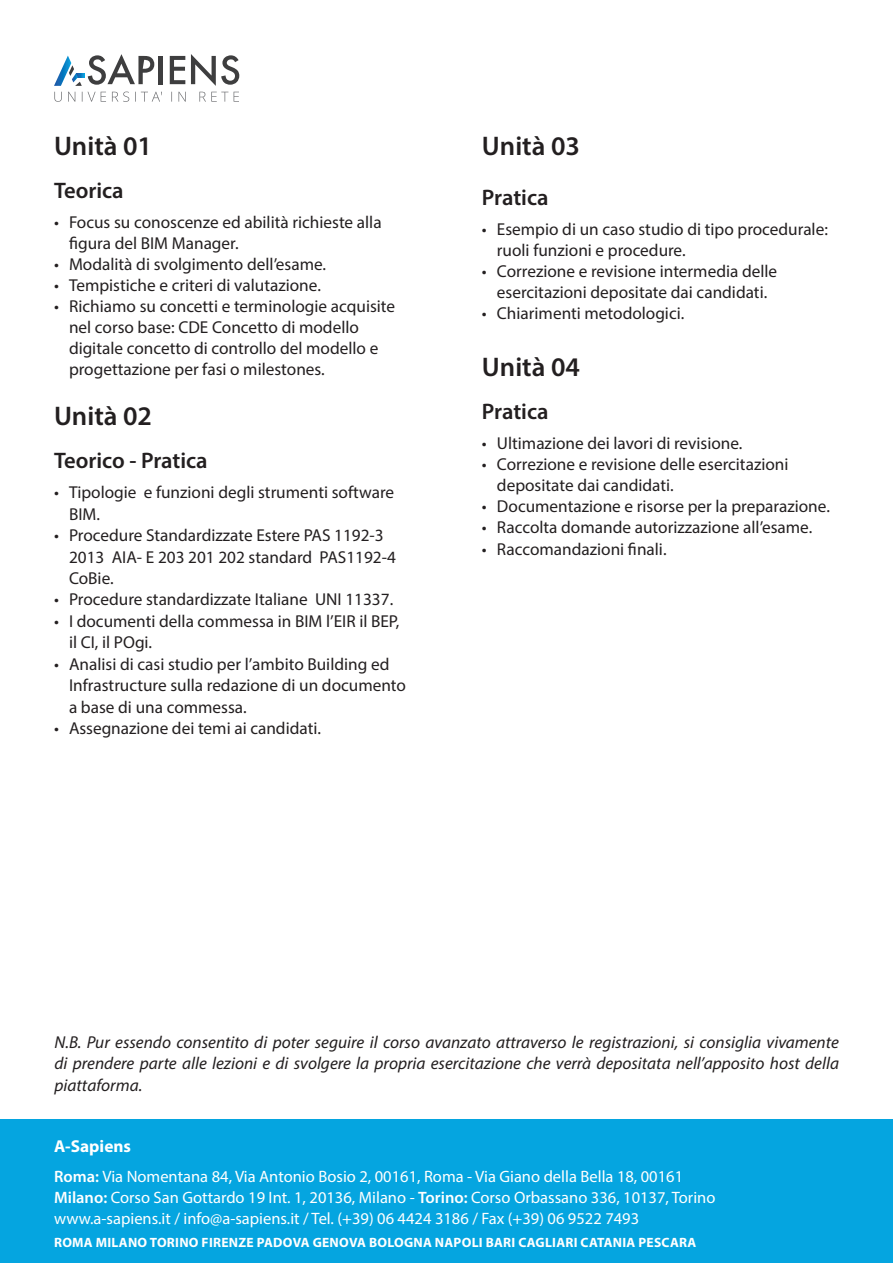
<style>
.page{position:relative;width:893px;height:1263px;background:#fff}
.page>*{position:absolute;margin:0;border:0;box-sizing:border-box;transform-origin:0 0}
.t1{font:600 27px "Myriad Pro";color:#231f20}
.t2{font:600 22.5px "Myriad Pro";color:#231f20}
.t3{font:17.25px/21.5px "Myriad Pro";color:#231f20}
.t4{font:italic 17.25px/21.5px "Myriad Pro";color:#231f20;text-align:justify}
.t5{font:700 17.25px "Myriad Pro";color:#fff}
.t6{font:16.5px/21.3px "Myriad Pro";color:#fff}
.t7{font:700 13.5px "Myriad Pro";letter-spacing:.02em;color:#fff}
.s1{font-weight:600}
</style>
<div class="page">
<div style="left:0;top:1119px;width:893px;height:144px;background:#05a5e0"></div>
<svg style="left:54px;top:54px;width:100px;height:32px"></svg>
<hr style="left:159px;top:56px;width:4px;height:28px;background:#3e3e3f">
<svg style="left:170px;top:56px;width:15px;height:28px"></svg>
<svg style="left:191px;top:54px;width:48px;height:32px"></svg>
<svg style="left:54px;top:92px;width:108px;height:10px"></svg>
<svg style="left:171px;top:92px;width:68px;height:10px"></svg>
<h1 class="t1" style="left:54px;top:129px;width:100px">Unità 01</h1>
<h2 class="t2" style="left:54px;top:176px;width:71px">Teorica</h2>
<p class="t3" style="left:69px;top:212px;width:314px;line-height:20.7px;text-indent:-15px">• Focus su conoscenze ed abilità richieste alla figura del BIM Manager.</p>
<p class="t3" style="left:54px;top:253px;width:274px">• Modalità di svolgimento dell’esame.</p>
<p class="t3" style="left:54px;top:274px;width:268px">• Tempistiche e criteri di valutazione.</p>
<p class="t3" style="left:69px;top:295px;width:328px;text-indent:-15px">• Richiamo su concetti e terminologie acquisite nel corso base: CDE Concetto di modello digitale concetto di controllo del modello e progettazione per fasi o milestones.</p>
<h1 class="t1" style="left:54px;top:399px;width:100px">Unità 02</h1>
<h2 class="t2" style="left:54px;top:446px;width:155px">Teorico - Pratica</h2>
<p class="t3" style="left:69px;top:481px;width:327px;text-indent:-15px">• Tipologie e funzioni degli strumenti software<br>BIM.</p>
<p class="t3" style="left:69px;top:524px;width:328px;text-indent:-15px">• Procedure Standardizzate Estere PAS 1192-3<br>2013 AIA- E 203 201 202 standard PAS1192-4<br>CoBie.</p>
<p class="t3" style="left:54px;top:589px;width:341px">• Procedure standardizzate Italiane UNI 11337.</p>
<p class="t3" style="left:69px;top:610px;width:332px;text-indent:-15px">• I documenti della commessa in BIM l’EIR il BEP, il CI, il POgi.</p>
<p class="t3" style="left:69px;top:653px;width:338px;text-indent:-15px">• Analisi di casi studio per l’ambito Building ed<br>Infrastructure sulla redazione di un documento a base di una commessa.</p>
<p class="t3" style="left:54px;top:717px;width:269px">• Assegnazione dei temi ai candidati.</p>
<h1 class="t1" style="left:482px;top:129px;width:100px">Unità 03</h1>
<h2 class="t2" style="left:482px;top:183px;width:68px">Pratica</h2>
<p class="t3" style="left:497px;top:219px;width:332px;line-height:21px;text-indent:-15px">• Esempio di un caso studio di tipo procedurale: ruoli funzioni e procedure.</p>
<p class="t3" style="left:482px;top:261px;width:297px;line-height:21px;text-align:center">• Correzione e revisione intermedia delle esercitazioni depositate dai candidati.</p>
<p class="t3" style="left:482px;top:302px;width:204px">• Chiarimenti metodologici.</p>
<h1 class="t1" style="left:482px;top:350px;width:100px">Unità 04</h1>
<h2 class="t2" style="left:482px;top:397px;width:68px">Pratica</h2>
<p class="t3" style="left:482px;top:432px;width:262px">• Ultimazione dei lavori di revisione.</p>
<p class="t3" style="left:497px;top:454px;width:293px;line-height:21px;text-indent:-15px">• Correzione e revisione delle esercitazioni depositate dai candidati.</p>
<p class="t3" style="left:482px;top:495px;width:349px">• Documentazione e risorse per la preparazione.</p>
<p class="t3" style="left:482px;top:516px;width:332px">• Raccolta domande autorizzazione all’esame.</p>
<p class="t3" style="left:482px;top:538px;width:186px">• Raccomandazioni finali.</p>
<p class="t4" style="left:55px;top:1031px;width:786px">N.B. Pur essendo consentito di poter seguire il corso avanzato attraverso le registrazioni, si consiglia vivamente di prendere parte alle lezioni e di svolgere la propria esercitazione che verrà depositata nell’apposito host della piattaforma.</p>
<p class="t5" style="left:54px;top:1135px;width:79px">A-Sapiens</p>
<p class="t6" style="left:54px;top:1165px;width:663px"><span class="s1">Roma:</span> Via Nomentana 84, Via Antonio Bosio 2, 00161, Roma - Via Giano della Bella 18, 00161<br><span class="s1">Milano:</span> Corso San Gottardo 19 Int. 1, 20136, Milano - <span class="s1">Torino:</span> Corso Orbassano 336, 10137, Torino www.a-sapiens.it / info@a-sapiens.it / Tel. (+39) 06 4424 3186 / Fax (+39) 06 9522 7493</p>
<p class="t7" style="left:54px;top:1233px;width:644px">ROMA MILANO TORINO FIRENZE PADOVA GENOVA BOLOGNA NAPOLI BARI CAGLIARI CATANIA PESCARA</p>
</div>
